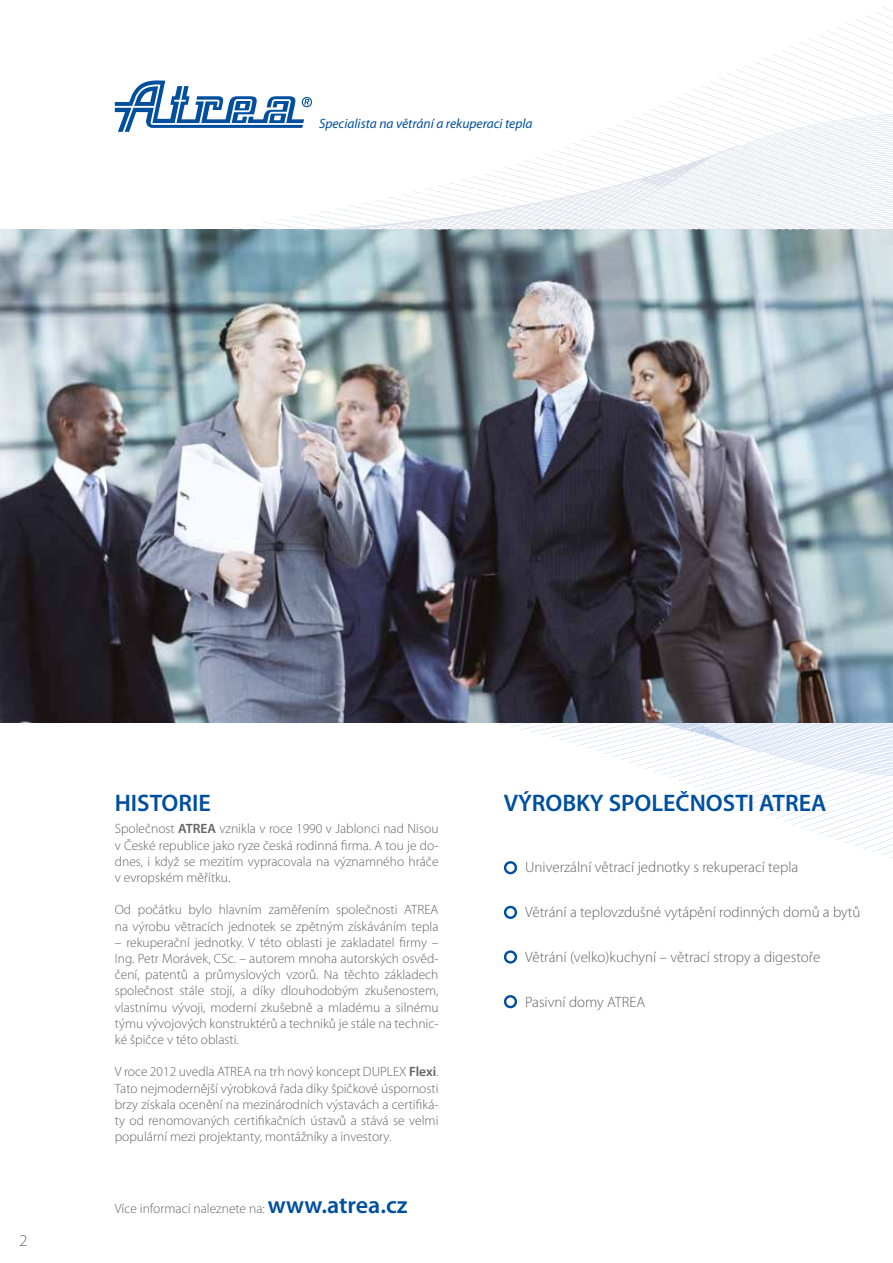
<style>
.page{position:relative;width:893px;height:1263px;background:#fff}
.page>*{position:absolute;margin:0;border:0;box-sizing:border-box;transform-origin:0 0}
.t1{font:600 24px "Myriad Pro";color:#004f9f}
.t2{font:300 16.5px "Myriad Pro";color:#646363}
.t3{font:300 15px "Myriad Pro";color:#646363}
.t4{font:300 13.5px/16.2px "Myriad Pro";color:#646363;text-align:justify}
.t5{font:italic 13.5px "Myriad Pro";color:#004f9f}
.s1{font-weight:600}
.s2{font-weight:600;font-size:24px;color:#004f9f}
</style>
<div class="page">
<img style="left:0;top:230px;width:893px;height:493px">
<svg style="left:499px;top:723px;width:394px;height:135px"></svg>
<div style="left:504px;top:906px;width:13px;height:13px;border:2px solid #004f9f;border-radius:50%"></div>
<div style="left:504px;top:950px;width:13px;height:13px;border:2px solid #004f9f;border-radius:50%"></div>
<div style="left:504px;top:995px;width:13px;height:13px;border:2px solid #004f9f;border-radius:50%"></div>
<div style="left:504px;top:861px;width:13px;height:13px;border:2px solid #004f9f;border-radius:50%"></div>
<svg style="left:115px;top:6px;width:778px;height:224px"></svg>
<p class="t5" style="left:319px;top:116px;width:215px">Specialista na větrání a rekuperaci tepla</p>
<p class="t2" style="left:20px;top:1231px;width:10px">2</p>
<h1 class="t1" style="left:115px;top:789px;width:98px">HISTORIE</h1>
<p class="t4" style="left:115px;top:821px;width:325px">Společnost <span class="s1">ATREA</span> vznikla v roce 1990 v Jablonci nad Nisou v České republice jako ryze česká rodinná firma. A tou je do&shy;dnes, i když se mezitím vypracovala na významného hráče v evropském měřítku.</p>
<p class="t4" style="left:115px;top:902px;width:325px">Od počátku bylo hlavním zaměřením společnosti ATREA na výrobu větracích jednotek se zpětným získáváním tepla</p>
<p class="t4" style="left:115px;top:934px;width:325px">– rekuperační jednotky. V této oblasti je zakladatel firmy – Ing. Petr Morávek, CSc. – autorem mnoha autorských osvěd&shy;čení, patentů a průmyslových vzorů. Na těchto základech společnost stále stojí, a díky dlouhodobým zkušenostem, vlastnímu vývoji, moderní zkušebně a mladému a silnému týmu vývojových konstruktérů a techniků je stále na technic&shy;ké špičce v této oblasti.</p>
<p class="t4" style="left:115px;top:1064px;width:325px">V roce 2012 uvedla ATREA na trh nový koncept DUPLEX <span class="s1">Flexi</span>.<br>Tato nejmodernější výrobková řada díky špičkové úspornosti brzy získala ocenění na mezinárodních výstavách a certifiká&shy;ty od renomovaných certifikačních ústavů a stává se velmi populární mezi projektanty, montážníky a investory.</p>
<p class="t4" style="left:115px;top:1201px;width:294px">Více informací naleznete na: <span class="s2">www.atrea.cz</span></p>
<h1 class="t1" style="left:504px;top:789px;width:324px">VÝROBKY SPOLEČNOSTI ATREA</h1>
<p class="t3" style="left:525px;top:858px;width:275px">Univerzální větrací jednotky s rekuperací tepla</p>
<p class="t3" style="left:525px;top:903px;width:337px">Větrání a teplovzdušné vytápění rodinných domů a bytů</p>
<p class="t3" style="left:525px;top:948px;width:297px">Větrání (velko)kuchyní – větrací stropy a digestoře</p>
<p class="t3" style="left:525px;top:993px;width:122px">Pasivní domy ATREA</p>
</div>
